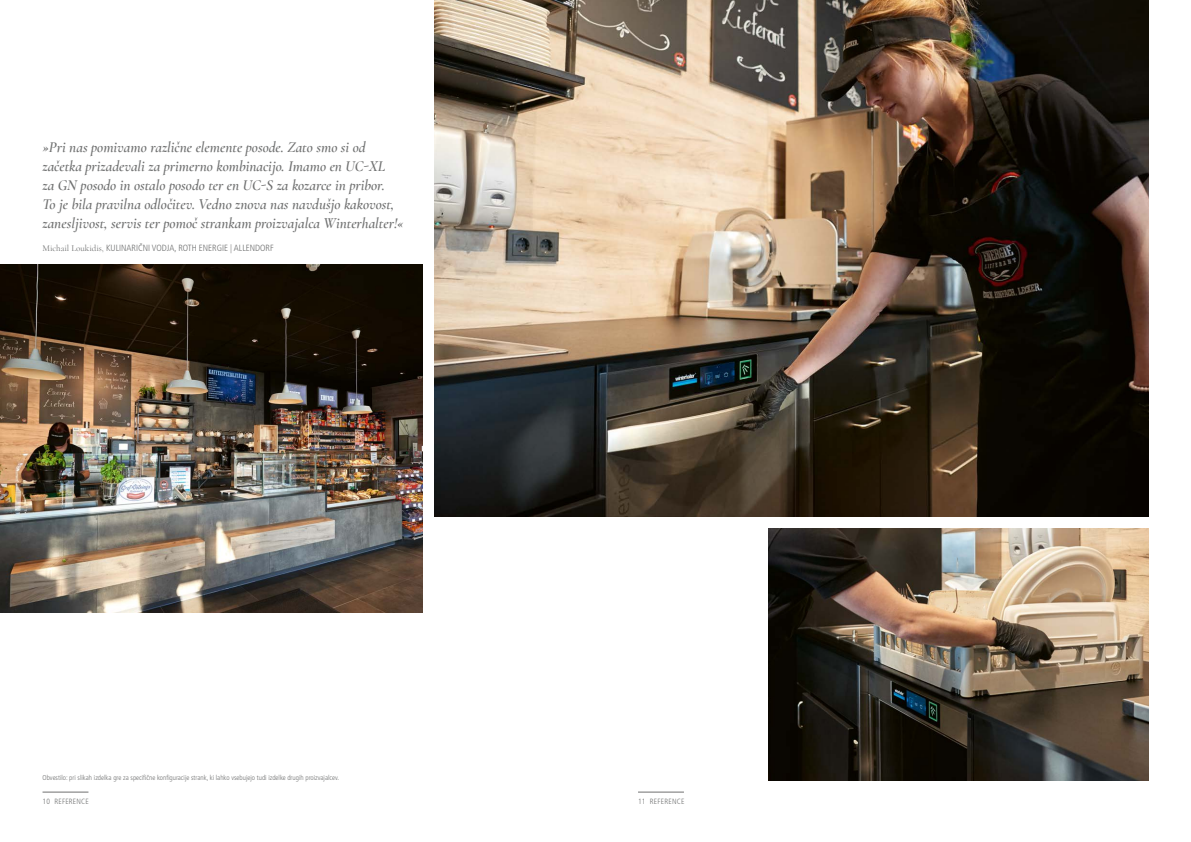
<style>
.page{position:relative;width:1191px;height:842px;background:#fff}
.page>*{position:absolute;margin:0;border:0;box-sizing:border-box;transform-origin:0 0}
.t1{font:italic 600 15px/19px "Cormorant";color:#6f7070}
.t2{font:300 condensed 9px "Frutiger LT Pro";color:#6f7070}
.footer_1{font:300 condensed 7.6px "Frutiger LT Pro";letter-spacing:.03em;color:#6f7070}
.t3{font:300 condensed 7px "Frutiger LT Pro";color:#6f7070}
.s1{font-family:"Cormorant";font-weight:400;font-stretch:normal}
</style>
<div class="page">
<img style="left:0;top:264px;width:422px;height:348px">
<img style="left:434px;top:0;width:714px;height:516px">
<img style="left:768px;top:528px;width:380px;height:252px">
<hr style="left:638px;top:792px;width:46px;height:1px;background:#6f7070">
<hr style="left:43px;top:792px;width:45px;height:1px;background:#6f7070">
<p class="t1" style="left:43px;top:138px;width:363px">»Pri nas pomivamo različne elemente posode. Zato smo si od začetka prizadevali za primerno kombinacijo. Imamo en UC-XL<br>za GN posodo in ostalo posodo ter en UC-S za kozarce in pribor.<br>To je bila pravilna odločitev. Vedno znova nas navdušjo kakovost, zanesljivost, servis ter pomoč strankam proizvajalca Winterhalter!«</p>
<p class="t2" style="left:43px;top:243px;width:233px"><span class="s1">Michail Loukidis,</span> KULINARIČNI VODJA, ROTH ENERGIE | ALLENDORF</p>
<p class="t3" style="left:43px;top:774px;width:298px">Obvestilo: pri slikah izdelka gre za specifične konfiguracije strank, ki lahko vsebujejo tudi izdelke drugih proizvajalcev.</p>
<p class="footer_1" style="left:43px;top:797px;width:48px">10 REFERENCE</p>
<p class="footer_1" style="left:638px;top:797px;width:48px">11 REFERENCE</p>
</div>
